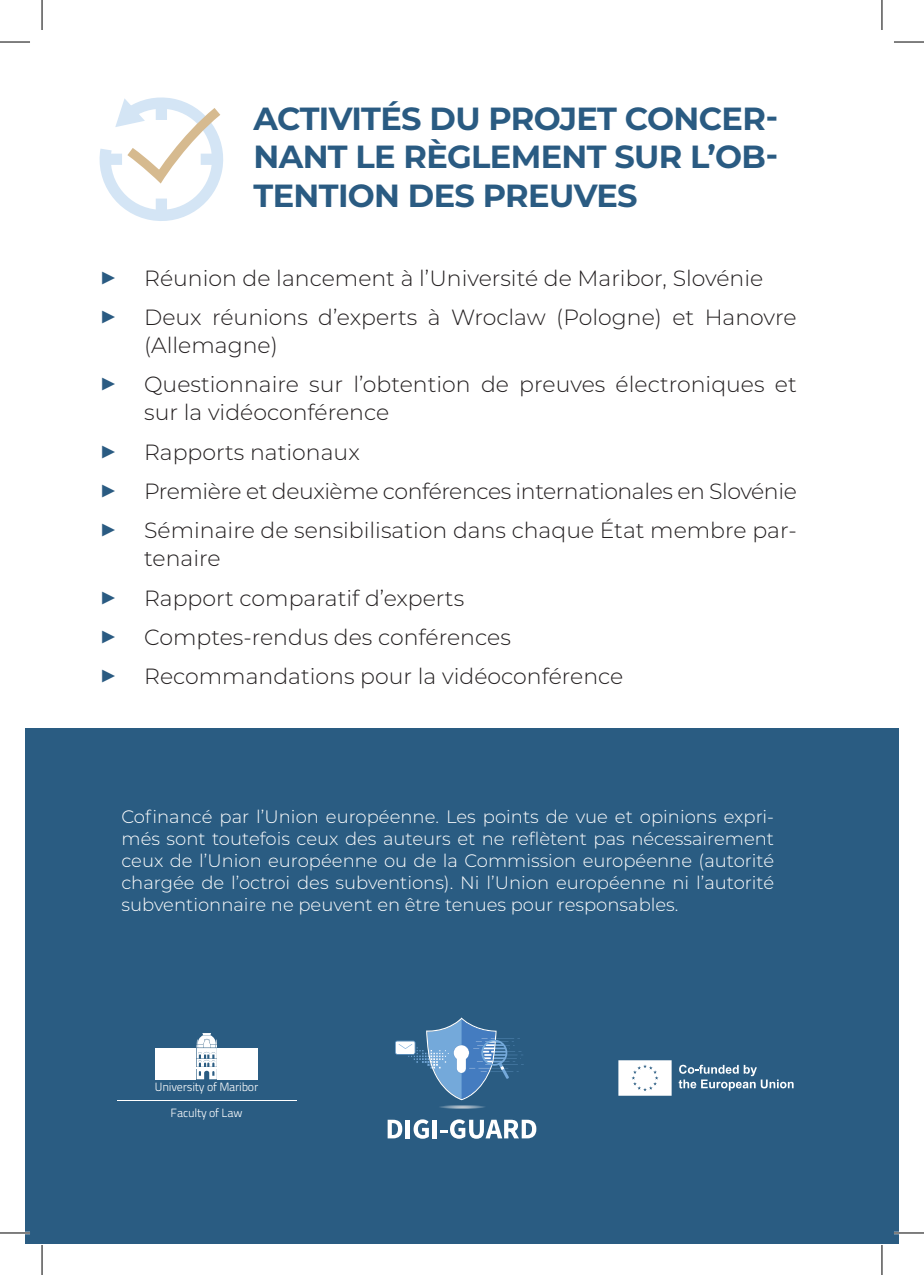
<style>
.page{position:relative;width:924px;height:1275px;background:#fff}
.page>*{position:absolute;margin:0;border:0;box-sizing:border-box;transform-origin:0 0}
.t1{font:700 32px/38.4px "Montserrat";letter-spacing:-.02em;color:#2a5b82;text-align:justify}
.t2{font:300 22px/39.4px "Montserrat";color:#231f20}
.t3{font:300 18px/22px "Montserrat";color:#fff;text-align:justify}
.t4{font:12px "Titillium Text 25 L 250 wt";letter-spacing:-.02em;color:#fff}
.s1{font-weight:700;font-size:30px;color:#2a5b82}
</style>
<div class="page">
<div style="left:25px;top:728px;width:873px;height:515px;background:#2a5c82"></div>
<svg style="left:99px;top:98px;width:124px;height:122px"></svg>
<svg style="left:395px;top:1017px;width:128px;height:92px"></svg>
<svg style="left:387px;top:1119px;width:15px;height:19px"></svg>
<div style="left:405px;top:1119px;width:5px;height:19px;background:#fff"></div>
<svg style="left:413px;top:1119px;width:15px;height:19px"></svg>
<div style="left:432px;top:1119px;width:5px;height:19px;background:#fff"></div>
<svg style="left:440px;top:1119px;width:96px;height:19px"></svg>
<hr style="left:117px;top:1100px;width:179px;height:1px;background:#fff">
<div style="left:217px;top:1048px;width:41px;height:31px;background:#fff"></div>
<div style="left:155px;top:1048px;width:41px;height:31px;background:#fff"></div>
<svg style="left:196px;top:1033px;width:21px;height:46px"></svg>
<svg style="left:618px;top:1060px;width:53px;height:35px"></svg>
<svg style="left:678px;top:1064px;width:115px;height:26px"></svg>
<hr style="left:0;top:1231px;width:30px;height:3px;background:#fff">
<hr style="left:893px;top:1231px;width:30px;height:3px;background:#fff">
<hr style="left:0;top:42px;width:30px;height:1px;background:#000">
<hr style="left:893px;top:42px;width:30px;height:1px;background:#000">
<hr style="left:0;top:1232px;width:30px;height:1px;background:#000">
<hr style="left:893px;top:1232px;width:30px;height:1px;background:#000">
<hr style="left:42px;top:0;width:1px;height:30px;background:#000">
<hr style="left:42px;top:1245px;width:1px;height:30px;background:#000">
<hr style="left:881px;top:0;width:1px;height:30px;background:#000">
<hr style="left:881px;top:1245px;width:1px;height:30px;background:#000">
<h1 class="t1" style="left:253px;top:98px;width:526px">ACTIVITÉS DU PROJET CONCER-NANT LE RÈGLEMENT SUR L’OB-TENTION DES PREUVES</h1>
<p class="t2" style="left:99px;top:257px;width:699px"><span class="s1">▶</span> Réunion de lancement à l’Université de Maribor, Slovénie<br><span class="s1">▶</span> Deux réunions d’experts à Wroclaw (Pologne) et Hanovre</p>
<p class="t2" style="left:99px;top:325px;width:699px;text-indent:45px">(Allemagne)<br><span class="s1">▶</span> Questionnaire sur l’obtention de preuves électroniques et</p>
<p class="t2" style="left:99px;top:392px;width:699px;text-indent:45px">sur la vidéoconférence<br><span class="s1">▶</span> Rapports nationaux<br><span class="s1">▶</span> Première et deuxième conférences internationales en Slovénie <span class="s1">▶</span> Séminaire de sensibilisation dans chaque État membre par-</p>
<p class="t2" style="left:99px;top:538px;width:526px;text-indent:45px">tenaire<br><span class="s1">▶</span> Rapport comparatif d’experts<br><span class="s1">▶</span> Comptes-rendus des conférences<br><span class="s1">▶</span> Recommandations pour la vidéoconférence</p>
<p class="t3" style="left:121px;top:805px;width:654px">Cofinancé par l’Union européenne. Les points de vue et opinions expri&shy;més sont toutefois ceux des auteurs et ne reflètent pas nécessairement ceux de l’Union européenne ou de la Commission européenne (autorité chargée de l’octroi des subventions). Ni l’Union européenne ni l’autorité subventionnaire ne peuvent en être tenues pour responsables.</p>
<p class="t4" style="left:155px;top:1077px;width:105px">University of Maribor</p>
<p class="t4" style="left:170px;top:1104px;width:73px">Faculty of Law</p>
</div>
